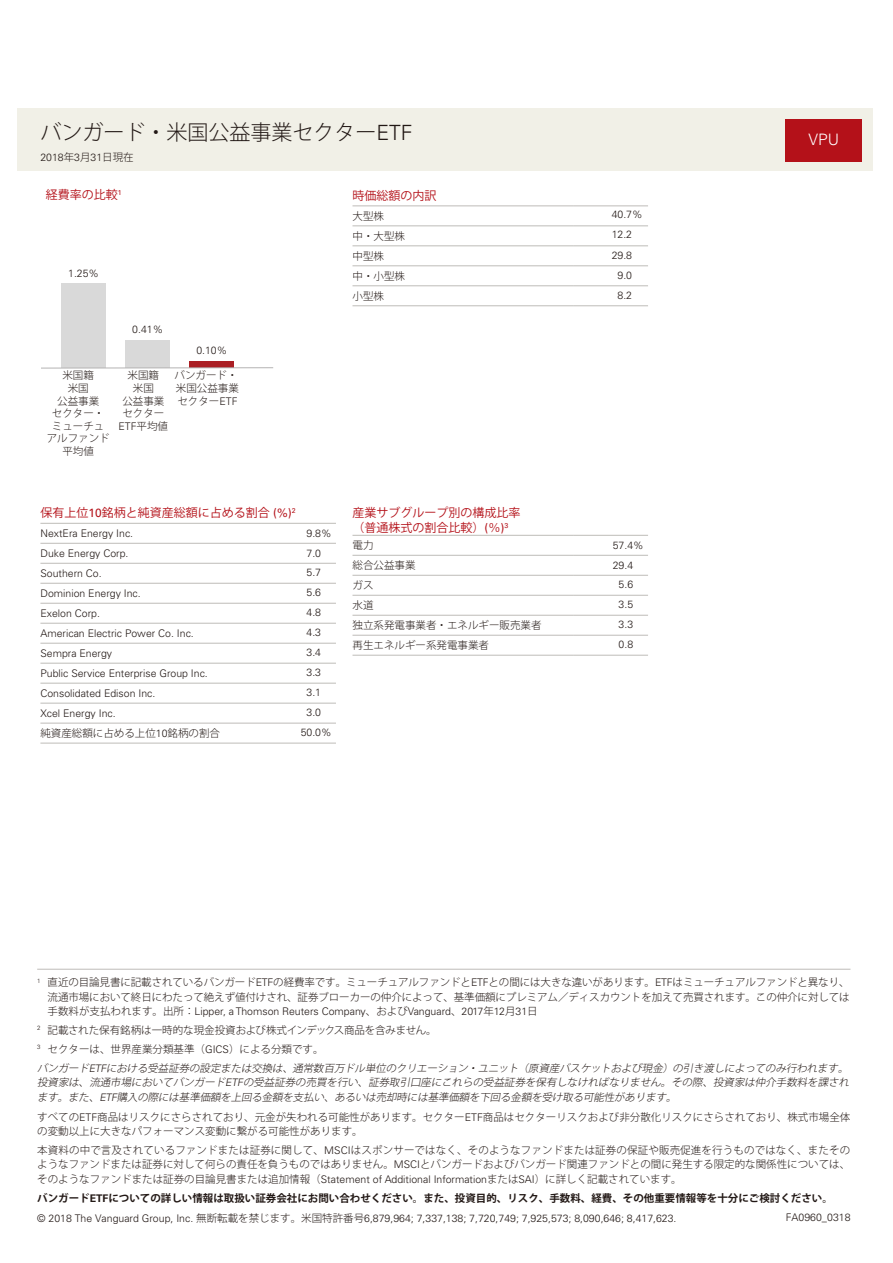
<style>
.page{position:relative;width:893px;height:1263px;background:#fff}
.page>*{position:absolute;margin:0;border:0;box-sizing:border-box;transform-origin:0 0}
.t1{font:300 21px "Koz Go Pro";color:#221815}
.t2{font:300 15.75px "Univers LT Std";color:#fff}
.t3{font:12px/14.4px "Koz Go Pro";color:#b41119}
.t4{font:300 10.5px/12.6px "Koz Go Pro";color:#221815}
.t5{font:300 10.5px/20px "Univers LT Std";color:#221815}
.t6{font:700 10.5px "Koz Go Pro";color:#221815}
.t7{font:italic 300 10.35px/14.2px "Koz Go Pro";color:#221815;text-align:justify}
.s1{font-family:"Univers LT Std"}
.s2{font-family:"Koz Go Pro"}
</style>
<div class="page">
<div style="left:18px;top:108px;width:855px;height:62px;background:#f1f0e7"></div>
<div style="left:786px;top:119px;width:76px;height:42px;background:#b41119"></div>
<hr style="left:37px;top:969px;width:813px;height:1px;background:#bebcb8">
<hr style="left:40px;top:523px;width:221px;height:1px;background:#bebcb8">
<hr style="left:261px;top:523px;width:75px;height:1px;background:#bebcb8">
<hr style="left:40px;top:543px;width:221px;height:1px;background:#bebcb8">
<hr style="left:261px;top:543px;width:75px;height:1px;background:#bebcb8">
<hr style="left:40px;top:563px;width:221px;height:1px;background:#bebcb8">
<hr style="left:261px;top:563px;width:75px;height:1px;background:#bebcb8">
<hr style="left:40px;top:583px;width:221px;height:1px;background:#bebcb8">
<hr style="left:261px;top:583px;width:75px;height:1px;background:#bebcb8">
<hr style="left:40px;top:603px;width:221px;height:1px;background:#bebcb8">
<hr style="left:261px;top:603px;width:75px;height:1px;background:#bebcb8">
<hr style="left:40px;top:623px;width:221px;height:1px;background:#bebcb8">
<hr style="left:261px;top:623px;width:75px;height:1px;background:#bebcb8">
<hr style="left:40px;top:643px;width:221px;height:1px;background:#bebcb8">
<hr style="left:261px;top:643px;width:75px;height:1px;background:#bebcb8">
<hr style="left:40px;top:663px;width:221px;height:1px;background:#bebcb8">
<hr style="left:261px;top:663px;width:75px;height:1px;background:#bebcb8">
<hr style="left:40px;top:683px;width:221px;height:1px;background:#bebcb8">
<hr style="left:261px;top:683px;width:75px;height:1px;background:#bebcb8">
<hr style="left:40px;top:703px;width:221px;height:1px;background:#bebcb8">
<hr style="left:261px;top:703px;width:75px;height:1px;background:#bebcb8">
<hr style="left:40px;top:723px;width:221px;height:1px;background:#bebcb8">
<hr style="left:261px;top:723px;width:75px;height:1px;background:#bebcb8">
<hr style="left:40px;top:743px;width:221px;height:1px;background:#bebcb8">
<hr style="left:261px;top:743px;width:75px;height:1px;background:#bebcb8">
<hr style="left:352px;top:535px;width:221px;height:1px;background:#bebcb8">
<hr style="left:573px;top:535px;width:75px;height:1px;background:#bebcb8">
<hr style="left:352px;top:555px;width:221px;height:1px;background:#bebcb8">
<hr style="left:573px;top:555px;width:75px;height:1px;background:#bebcb8">
<hr style="left:352px;top:575px;width:221px;height:1px;background:#bebcb8">
<hr style="left:573px;top:575px;width:75px;height:1px;background:#bebcb8">
<hr style="left:352px;top:595px;width:221px;height:1px;background:#bebcb8">
<hr style="left:573px;top:595px;width:75px;height:1px;background:#bebcb8">
<hr style="left:352px;top:615px;width:221px;height:1px;background:#bebcb8">
<hr style="left:573px;top:615px;width:75px;height:1px;background:#bebcb8">
<hr style="left:352px;top:635px;width:221px;height:1px;background:#bebcb8">
<hr style="left:573px;top:635px;width:75px;height:1px;background:#bebcb8">
<hr style="left:352px;top:655px;width:221px;height:1px;background:#bebcb8">
<hr style="left:573px;top:655px;width:75px;height:1px;background:#bebcb8">
<hr style="left:352px;top:206px;width:221px;height:1px;background:#bebcb8">
<hr style="left:573px;top:206px;width:75px;height:1px;background:#bebcb8">
<hr style="left:352px;top:226px;width:221px;height:1px;background:#bebcb8">
<hr style="left:573px;top:226px;width:75px;height:1px;background:#bebcb8">
<hr style="left:352px;top:246px;width:221px;height:1px;background:#bebcb8">
<hr style="left:573px;top:246px;width:75px;height:1px;background:#bebcb8">
<hr style="left:352px;top:266px;width:221px;height:1px;background:#bebcb8">
<hr style="left:573px;top:266px;width:75px;height:1px;background:#bebcb8">
<hr style="left:352px;top:286px;width:221px;height:1px;background:#bebcb8">
<hr style="left:573px;top:286px;width:75px;height:1px;background:#bebcb8">
<hr style="left:352px;top:305px;width:221px;height:1px;background:#bebcb8">
<hr style="left:573px;top:305px;width:75px;height:1px;background:#bebcb8">
<div style="left:61px;top:283px;width:45px;height:85px;background:#d9d9d9"></div>
<div style="left:125px;top:340px;width:45px;height:28px;background:#d9d9d9"></div>
<div style="left:189px;top:361px;width:45px;height:7px;background:#ab1f24"></div>
<hr style="left:41px;top:367px;width:232px;height:1px;background:#b4b3b3">
<h1 class="t1" style="left:40px;top:119px;width:374px">バンガード・米国公益事業セクター<span class="s1">ETF</span></h1>
<p class="t5" style="left:40px;top:148px;width:95px">2018<span class="s2">年</span>3<span class="s2">月</span>31<span class="s2">日現在</span></p>
<p class="t3" style="left:46px;top:187px;width:77px">経費率の比較<sup>1</sup></p>
<p class="t5" style="left:68px;top:263px;width:32px">1.25%</p>
<p class="t4" style="left:47px;top:369px;width:64px;text-align:center">米国籍<br>米国<br>公益事業<br>セクター・ミューチュアルファンド平均値</p>
<p class="t5" style="left:132px;top:320px;width:32px">0.41%</p>
<p class="t5" style="left:196px;top:340px;width:32px">0.10%</p>
<p class="t4" style="left:175px;top:369px;width:66px">バンガード・米国公益事業セクター<span class="s1">ETF</span></p>
<p class="t4" style="left:122px;top:369px;width:43px;text-align:center">米国籍米国<br>公益事業セクター</p>
<p class="t5" style="left:119px;top:416px;width:51px">ETF<span class="s2">平均値</span></p>
<p class="t3" style="left:40px;top:506px;width:257px">保有上位<span class="s1">10</span>銘柄と純資産総額に占める割合 <span class="s1">(%)</span><sup>2</sup></p>
<p class="t5" style="left:40px;top:523px;width:169px">NextEra Energy Inc.<br>Duke Energy Corp.<br>Southern Co.<br>Dominion Energy Inc.<br>Exelon Corp.<br>American Electric Power Co. Inc.<br>Sempra Energy<br>Public Service Enterprise Group Inc.<br>Consolidated Edison Inc.<br>Xcel Energy Inc.</p>
<p class="t4" style="left:40px;top:727px;width:181px">純資産総額に占める上位<span class="s1">10</span>銘柄の割合</p>
<p class="t5" style="left:301px;top:523px;width:32px;text-align:center">9.8%<br>7.0<br>5.7<br>5.6<br>4.8<br>4.3<br>3.4<br>3.3<br>3.1<br>3.0<br>50.0%</p>
<p class="t3" style="left:352px;top:188px;width:86px">時価総額の内訳</p>
<p class="t4" style="left:352px;top:210px;width:33px">大型株</p>
<p class="t4" style="left:352px;top:226px;width:54px;line-height:20px">中・大型株中型株</p>
<p class="t4" style="left:352px;top:266px;width:54px;line-height:20px">中・小型株小型株</p>
<p class="t3" style="left:352px;top:506px;width:170px">産業サブグループ別の構成比率（普通株式の割合比較）<span class="s1">(</span>％<span class="s1">)</span><sup>3</sup></p>
<p class="t4" style="left:352px;top:535px;width:190px;line-height:20px">電力<br>総合公益事業<br>ガス<br>水道<br>独立系発電事業者・エネルギー販売業者再生エネルギー系発電事業者</p>
<p class="t5" style="left:612px;top:204px;width:32px">40.7%</p>
<p class="t5" style="left:612px;top:225px;width:22px">12.2</p>
<p class="t5" style="left:612px;top:245px;width:22px">29.8</p>
<p class="t5" style="left:618px;top:265px;width:16px">9.0</p>
<p class="t5" style="left:618px;top:286px;width:16px">8.2</p>
<p class="t5" style="left:613px;top:535px;width:32px">57.4%</p>
<p class="t5" style="left:613px;top:555px;width:22px">29.4</p>
<p class="t5" style="left:619px;top:575px;width:16px">5.6</p>
<p class="t5" style="left:619px;top:595px;width:16px">3.5</p>
<p class="t5" style="left:619px;top:615px;width:16px">3.3</p>
<p class="t5" style="left:619px;top:635px;width:16px">0.8</p>
<h2 class="t2" style="left:808px;top:130px;width:32px">VPU</h2>
<p class="t4" style="left:37px;top:975px;width:814px;line-height:14.4px;text-align:right"><sup>1</sup> 直近の目論見書に記載されているバンガード<span class="s1">ETF</span>の経費率です。ミューチュアルファンドと<span class="s1">ETF</span>との間には大きな違いがあります。<span class="s1">ETF</span>はミューチュアルファンドと異なり、流通市場において終日にわたって絶えず値付けされ、証券ブローカーの仲介によって、基準価額にプレミアム／ディスカウントを加えて売買されます。この仲介に対しては</p>
<p class="t5" style="left:48px;top:1001px;width:492px"><span class="s2">手数料が支払われます。出所：</span>Lipper, a Thomson Reuters Company<span class="s2">、および</span>Vanguard<span class="s2">、</span>2017<span class="s2">年</span>12<span class="s2">月</span>31<span class="s2">日</span></p>
<p class="t4" style="left:37px;top:1021px;width:401px;line-height:18.9px"><sup>2</sup> 記載された保有銘柄は一時的な現金投資および株式インデックス商品を含みません。<br><sup>3</sup> セクターは、世界産業分類基準（<span class="s1">GICS</span>）による分類です。</p>
<p class="t7" style="left:37px;top:1061px;width:816px">バンガード<span class="s1">ETF</span>における受益証券の設定または交換は、通常数百万ドル単位のクリエーション・ユニット（原資産バスケットおよび現金）の引き渡しによってのみ行われます。投資家は、流通市場においてバンガード<span class="s1">ETF</span>の受益証券の売買を行い、証券取引口座にこれらの受益証券を保有しなければなりません。その際、投資家は仲介手数料を課されます。また、<span class="s1">ETF</span>購入の際には基準価額を上回る金額を支払い、あるいは売却時には基準価額を下回る金額を受け取る可能性があります。</p>
<p class="t4" style="left:37px;top:1110px;width:815px;line-height:14.4px">すべての<span class="s1">ETF</span>商品はリスクにさらされており、元金が失われる可能性があります。セクター<span class="s1">ETF</span>商品はセクターリスクおよび非分散化リスクにさらされており、株式市場全体の変動以上に大きなパフォーマンス変動に繋がる可能性があります。</p>
<p class="t4" style="left:37px;top:1143px;width:814px;line-height:14.4px;text-align:justify">本資料の中で言及されているファンドまたは証券に関して、<span class="s1">MSCI</span>はスポンサーではなく、そのようなファンドまたは証券の保証や販売促進を行うものではなく、またそのようなファンドまたは証券に対して何らの責任を負うものではありません。<span class="s1">MSCI</span>とバンガードおよびバンガード関連ファンドとの間に発生する限定的な関係性については、そのようなファンドまたは証券の目論見書または追加情報（<span class="s1">Statement of Additional Information</span>または<span class="s1">SAI</span>）に詳しく記載されています。</p>
<p class="t6" style="left:37px;top:1191px;width:797px">バンガード<span class="s1">ETF</span>についての詳しい情報は取扱い証券会社にお問い合わせください。また、投資目的、リスク、手数料、経費、その他重要情報等を十分にご検討ください。</p>
<p class="t5" style="left:37px;top:1208px;width:641px">© 2018 The Vanguard Group, Inc. <span class="s2">無断転載を禁じます。米国特許番号</span>6,879,964; 7,337,138; 7,720,749; 7,925,573; 8,090,646; 8,417,623.</p>
<p class="t5" style="left:786px;top:1207px;width:66px">FA0960_0318</p>
</div>
